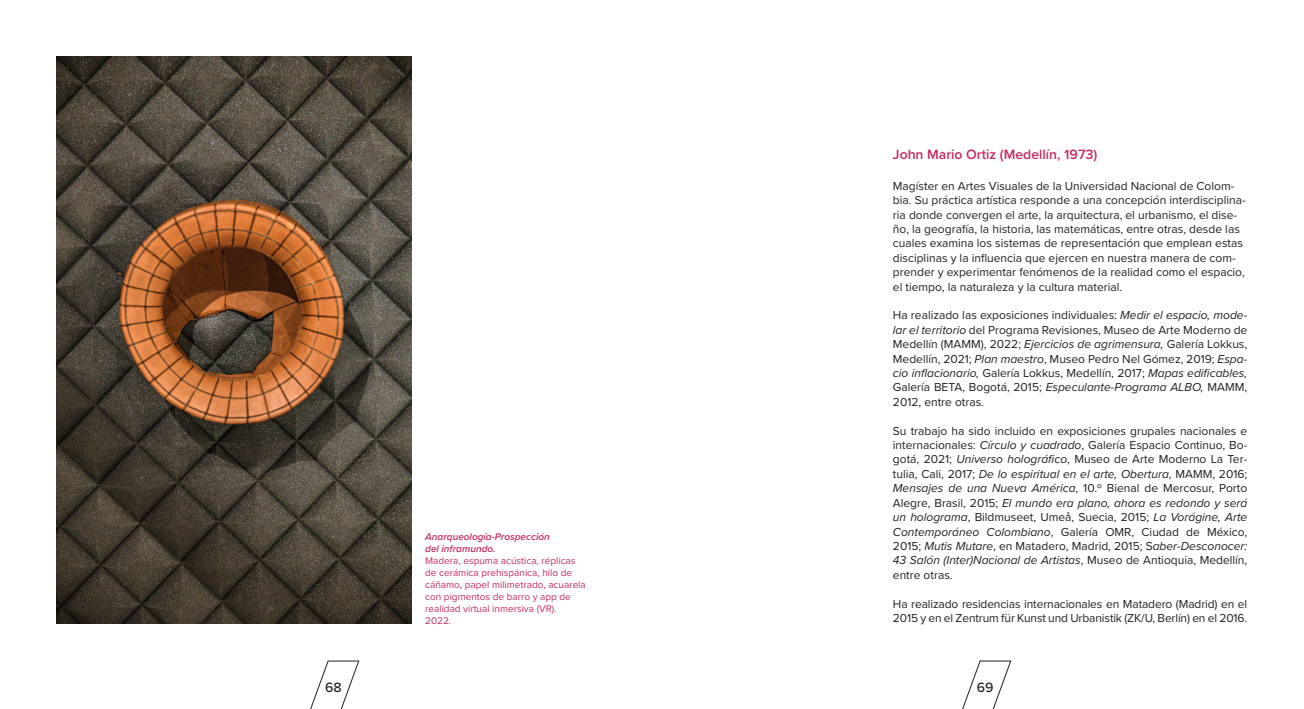
<style>
.page{position:relative;width:1304px;height:709px;background:#fff}
.page>*{position:absolute;margin:0;border:0;box-sizing:border-box;transform-origin:0 0}
.T3_ciclo_3{font:600 14px "Proxima Nova";color:#c52c62}
.t1{font:500 14px "Proxima Nova";color:#231f20}
.Body{font:12px/14.4px "Proxima Nova";letter-spacing:-.01em;color:#231f20;text-align:justify}
.T3_ciclo_3-2{font:12px/14.4px "Proxima Nova";color:#231f20}
.Pie_de_fotos_-_ciclo{font:10px/12px "Proxima Nova";color:#c52c62}
.s1{font-weight:600;font-style:italic}
.s2{font-style:italic}
</style>
<div class="page">
<svg style="left:962px;top:660px;width:49px;height:49px"></svg>
<svg style="left:310px;top:660px;width:49px;height:49px"></svg>
<img style="left:57px;top:57px;width:354px;height:567px">
<p class="Pie_de_fotos_-_ciclo" style="left:425px;top:530px;width:162px"><span class="s1">Anarqueología-Prospección<br>del inframundo.<br></span>Madera, espuma acústica, réplicas de cerámica prehispánica, hilo de cáñamo, papel milimetrado, acuarela con pigmentos de barro y app de realidad virtual inmersiva (VR).<br>2022.</p>
<p class="T3_ciclo_3" style="left:893px;top:143px;width:206px">John Mario Ortiz (Medellín, 1973)</p>
<p class="T3_ciclo_3-2" style="left:893px;top:178px;width:354px">Magíster en Artes Visuales de la Universidad Nacional de Colom&shy;bia. Su práctica artística responde a una concepción interdisciplina&shy;ria donde convergen el arte, la arquitectura, el urbanismo, el dise&shy;ño, la geografía, la historia, las matemáticas, entre otras, desde las cuales examina los sistemas de representación que emplean estas disciplinas y la influencia que ejercen en nuestra manera de com&shy;prender y experimentar fenómenos de la realidad como el espacio, el tiempo, la naturaleza y la cultura material.</p>
<p class="Body" style="left:893px;top:308px;width:356px">Ha realizado las exposiciones individuales: <span class="s2">Medir el espacio, mode&shy;lar el territorio</span> del Programa Revisiones, Museo de Arte Moderno de Medellín (MAMM), 2022; <span class="s2">Ejercicios de agrimensura,</span> Galería Lokkus, Medellín, 2021; <span class="s2">Plan maestro</span>, Museo Pedro Nel Gómez, 2019; <span class="s2">Espa&shy;cio inflacionario,</span> Galería Lokkus, Medellín, 2017; <span class="s2">Mapas edificables, </span>Galería BETA, Bogotá, 2015; <span class="s2">Especulante-Programa ALBO,</span> MAMM, 2012, entre otras.</p>
<p class="Body" style="left:893px;top:423px;width:356px">Su trabajo ha sido incluido en exposiciones grupales nacionales e internacionales: <span class="s2">Círculo y cuadrado</span>, Galería Espacio Continuo, Bo&shy;gotá, 2021; <span class="s2">Universo holográfico</span>, Museo de Arte Moderno La Ter&shy;tulia, Cali, 2017; <span class="s2">De lo espiritual en el arte, Obertura</span>, MAMM, 2016; <span class="s2">Mensajes de una Nueva América</span>, 10.º Bienal de Mercosur, Porto Alegre, Brasil, 2015; <span class="s2">El mundo era plano, ahora es redondo y será un holograma</span>, Bildmuseet, Umeå, Suecia, 2015; <span class="s2">La Vorágine, Arte Contemporáneo Colombiano</span>, Galería OMR, Ciudad de México, 2015; <span class="s2">Mutis Mutare</span>, en Matadero, Madrid, 2015; S<span class="s2">aber-Desconocer:<br>43 Salón (Inter)Nacional de Artistas</span>, Museo de Antioquia, Medellín, entre otras.</p>
<p class="Body" style="left:893px;top:596px;width:356px">Ha realizado residencias internacionales en Matadero (Madrid) en el<br>2015 y en el Zentrum für Kunst und Urbanistik (ZK/U, Berlín) en el 2016.</p>
<p class="t1" style="left:325px;top:676px;width:18px">68</p>
<p class="t1" style="left:977px;top:676px;width:18px">69</p>
</div>
